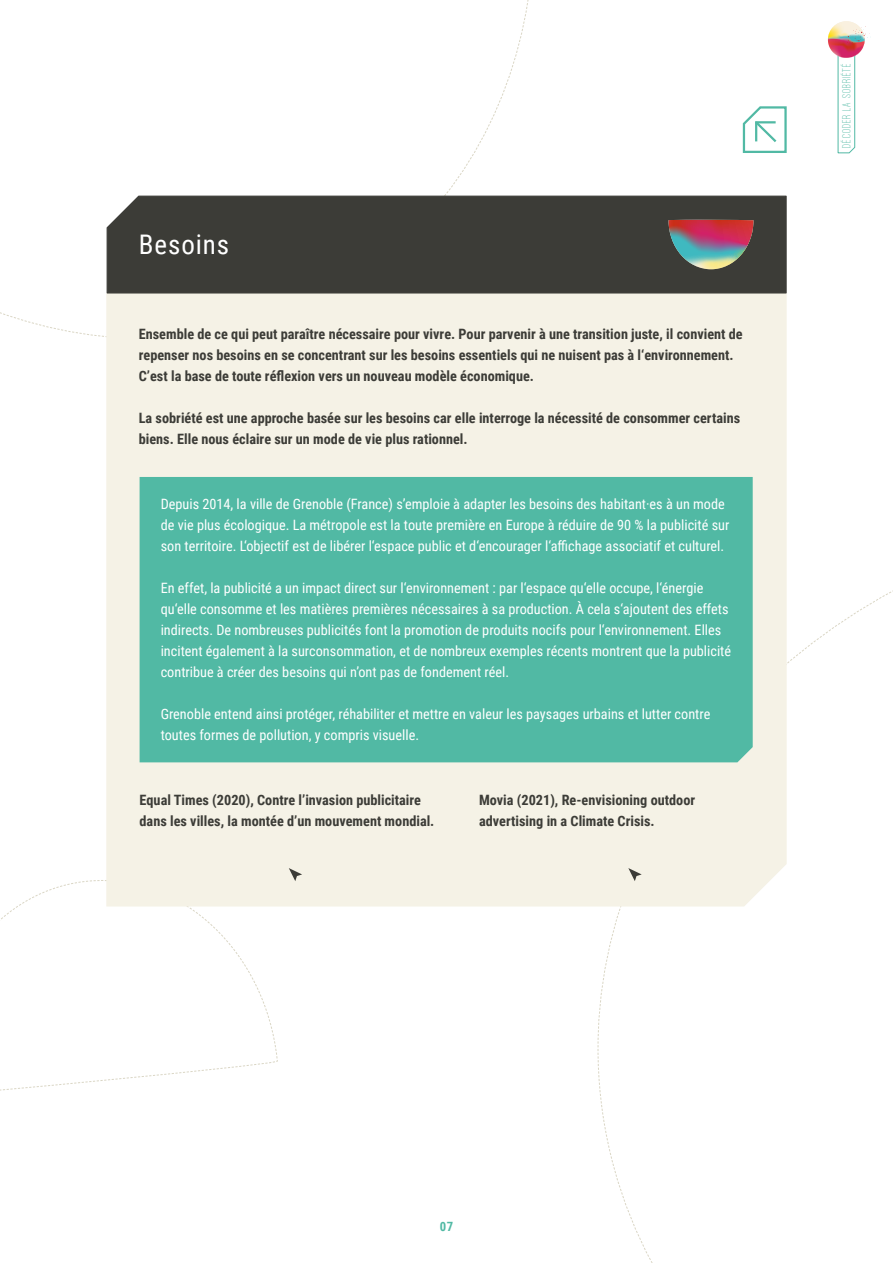
<style>
.page{position:relative;width:893px;height:1263px;background:#fff}
.page>*{position:absolute;margin:0;border:0;box-sizing:border-box;transform-origin:0 0}
.t1{font:27px "Roboto Condensed";letter-spacing:.035em;color:#fff}
.t2{font:14.25px/21px "Roboto Condensed";color:#fff}
.t3{font:700 14.25px/21px "Roboto Condensed";color:#3c3c37}
.t4{font:700 12.75px "Roboto Condensed";color:#51b9a4}
.t5{font:500 12px "Ostrich Sans";letter-spacing:.07em;color:#51b9a4}
</style>
<div class="page">
<svg style="left:0;top:880px;width:278px;height:211px"></svg>
<div style="left:106px;top:294px;width:681px;height:612px;background:#f5f2e6"></div>
<div style="left:106px;top:195px;width:681px;height:99px;background:#3c3c37"></div>
<div style="left:140px;top:477px;width:613px;height:285px;background:#51b9a4"></div>
<svg style="left:289px;top:868px;width:13px;height:13px"></svg>
<svg style="left:628px;top:868px;width:14px;height:13px"></svg>
<img style="left:668px;top:220px;width:85px;height:49px">
<svg style="left:742px;top:106px;width:45px;height:47px"></svg>
<svg style="left:828px;top:21px;width:43px;height:132px"></svg>
<h1 class="t1" style="left:139px;top:225px;width:92px">Besoins</h1>
<p class="t3" style="left:139px;top:322px;width:605px">Ensemble de ce qui peut paraître nécessaire pour vivre. Pour parvenir à une transition juste, il convient de repenser nos besoins en se concentrant sur les besoins essentiels qui ne nuisent pas à l‘environnement.<br>C’est la base de toute réflexion vers un nouveau modèle économique.</p>
<p class="t3" style="left:139px;top:406px;width:603px">La sobriété est une approche basée sur les besoins car elle interroge la nécessité de consommer certains biens. Elle nous éclaire sur un mode de vie plus rationnel.</p>
<p class="t2" style="left:161px;top:493px;width:570px">Depuis 2014, la ville de Grenoble (France) s’emploie à adapter les besoins des habitant·es à un mode de vie plus écologique. La métropole est la toute première en Europe à réduire de 90 % la publicité sur son territoire. L‘objectif est de libérer l‘espace public et d‘encourager l‘affichage associatif et culturel.</p>
<p class="t2" style="left:161px;top:577px;width:572px">En effet, la publicité a un impact direct sur l‘environnement : par l‘espace qu‘elle occupe, l‘énergie qu‘elle consomme et les matières premières nécessaires à sa production. À cela s‘ajoutent des effets indirects. De nombreuses publicités font la promotion de produits nocifs pour l‘environnement. Elles incitent également à la surconsommation, et de nombreux exemples récents montrent que la publicité contribue à créer des besoins qui n’ont pas de fondement réel.</p>
<p class="t2" style="left:161px;top:703px;width:551px">Grenoble entend ainsi protéger, réhabiliter et mettre en valeur les paysages urbains et lutter contre toutes formes de pollution, y compris visuelle.</p>
<p class="t3" style="left:140px;top:789px;width:296px">Equal Times (2020), Contre l’invasion publicitaire dans les villes, la montée d’un mouvement mondial.</p>
<p class="t3" style="left:479px;top:789px;width:218px">Movia (2021), Re-envisioning outdoor advertising in a Climate Crisis.</p>
<p class="t5" style="left:841px;top:147px;width:86px;rotate:-90deg">Décoder la sobriété</p>
<p class="t4" style="left:440px;top:1217px;width:15px">07</p>
</div>
